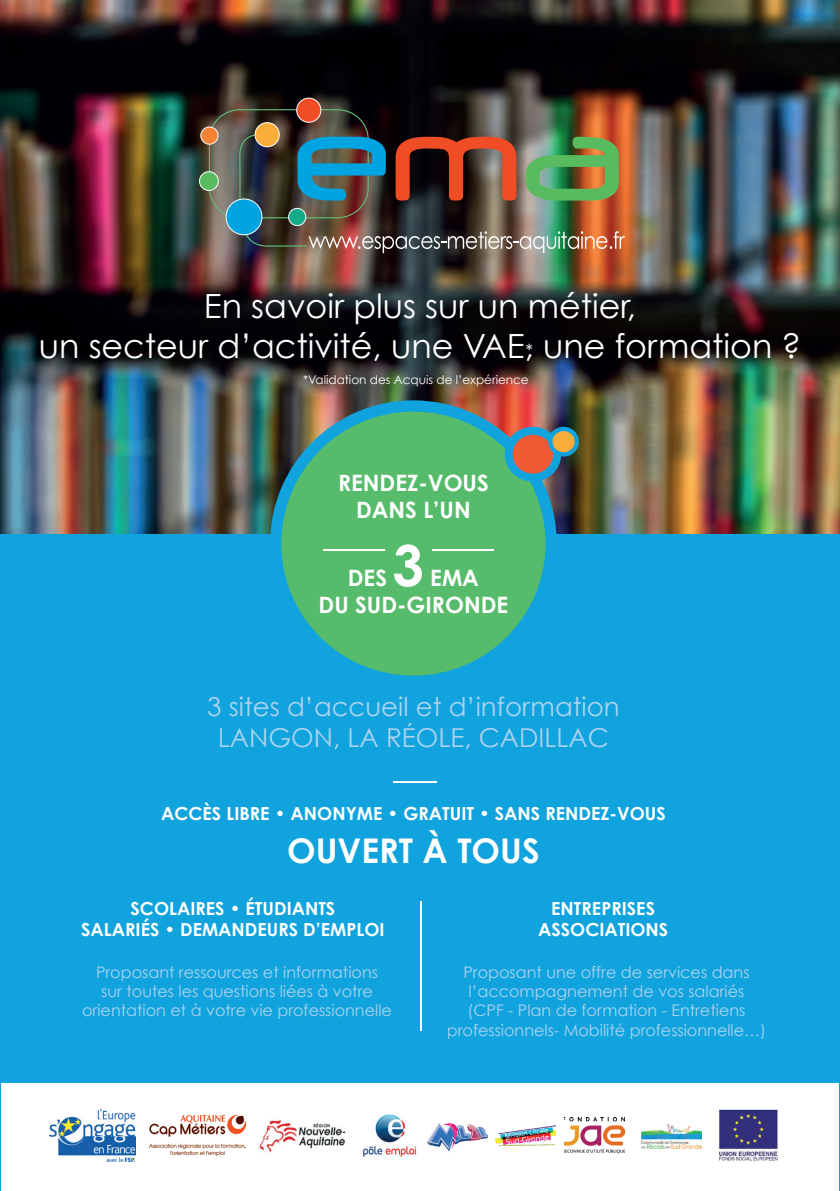
<style>
.page{position:relative;width:840px;height:1191px;background:#fff}
.page>*{position:absolute;margin:0;border:0;box-sizing:border-box;transform-origin:0 0}
.t1{font:700 56.4px "Century Gothic";color:#fff}
.t2{font:700 34px "Century Gothic";color:#fff}
.t3{font:33.4px/40px "Century Gothic";color:#fff;text-align:center}
.t4{font:26px/31.2px "Century Gothic";color:#add3f0;text-align:center}
.t5{font:700 22.6px/27px "Century Gothic";color:#fff;text-align:center}
.t6{font:700 18px/21.6px "Century Gothic";color:#fff;text-align:center}
.t7{font:18px "Century Gothic";color:#fff}
.t8{font:16px/19.2px "Century Gothic";color:#add3f0;text-align:center}
.t9{font:12px "Century Gothic";color:#fff}
</style>
<div class="page">
<img style="left:0;top:0;width:839px;height:534px">
<div style="left:199px;top:171px;width:19px;height:20px;background:#59bb5f;border:1px solid #fff;border-radius:50%"></div>
<div style="left:200px;top:127px;width:18px;height:17px;background:#f48234;border:1px solid #fff;border-radius:50%"></div>
<img style="left:209px;top:109px;width:415px;height:144px">
<div style="left:296px;top:98px;width:25px;height:25px;background:#f04d25;border:1px solid #fff;border-radius:50%"></div>
<div style="left:0;top:534px;width:839px;height:657px;background:#10a3dd"></div>
<svg style="left:270px;top:400px;width:286px;height:276px;background:#4cad7d"></svg>
<svg style="left:504px;top:427px;width:74px;height:54px;background:#7a7973"></svg>
<div style="left:1px;top:1083px;width:837px;height:108px;background:#fff"></div>
<img style="left:149px;top:1115px;width:96px;height:40px">
<img style="left:259px;top:1120px;width:87px;height:32px">
<img style="left:719px;top:1110px;width:59px;height:51px">
<img style="left:641px;top:1123px;width:60px;height:25px">
<img style="left:362px;top:1114px;width:55px;height:44px">
<img style="left:427px;top:1123px;width:60px;height:28px">
<img style="left:495px;top:1125px;width:60px;height:20px">
<img style="left:564px;top:1117px;width:59px;height:36px">
<hr style="left:323px;top:549px;width:61px;height:1px;background:#fff">
<hr style="left:432px;top:549px;width:61px;height:1px;background:#fff">
<hr style="left:393px;top:781px;width:43px;height:1px;background:#fff">
<hr style="left:420px;top:901px;width:1px;height:129px;background:#fff">
<img style="left:49px;top:1110px;width:86px;height:51px">
<h3 class="t3" style="left:39px;top:285px;width:763px">En savoir plus sur un métier,<br>un secteur d’activité, une VAE, une formation ?</h3>
<p class="t7" style="left:525px;top:339px;width:9px">*</p>
<p class="t9" style="left:303px;top:372px;width:227px">*Validation des Acquis de l’expérience</p>
<h3 class="t5" style="left:338px;top:469px;width:152px">RENDEZ-VOUS<br>DANS L’UN</h3>
<h1 class="t1" style="left:392px;top:530px;width:33px">3</h1>
<h3 class="t5" style="left:347px;top:563px;width:41px">DES</h3>
<h3 class="t5" style="left:318px;top:563px;width:191px;text-align:left;text-indent:112px">EMA<br>DU SUD-GIRONDE</h3>
<h3 class="t4" style="left:207px;top:690px;width:414px">3 sites d’accueil et d’information<br>LANGON, LA RÉOLE, CADILLAC</h3>
<p class="t6" style="left:161px;top:802px;width:506px">ACCÈS LIBRE • ANONYME • GRATUIT • SANS RENDEZ-VOUS</p>
<h2 class="t2" style="left:287px;top:829px;width:254px">OUVERT À TOUS</h2>
<p class="t6" style="left:81px;top:897px;width:305px">SCOLAIRES • ÉTUDIANTS<br>SALARIÉS • DEMANDEURS D’EMPLOI</p>
<p class="t6" style="left:538px;top:897px;width:131px">ENTREPRISES<br>ASSOCIATIONS</p>
<p class="t8" style="left:82px;top:962px;width:311px">Proposant ressources et informations<br>sur toutes les questions liées à votre orientation et à votre vie professionnelle</p>
<p class="t8" style="left:446px;top:962px;width:320px">Proposant une offre de services dans l’accompagnement de vos salariés<br>(CPF - Plan de formation - Entretiens professionnels- Mobilité professionnelle…)</p>
</div>
